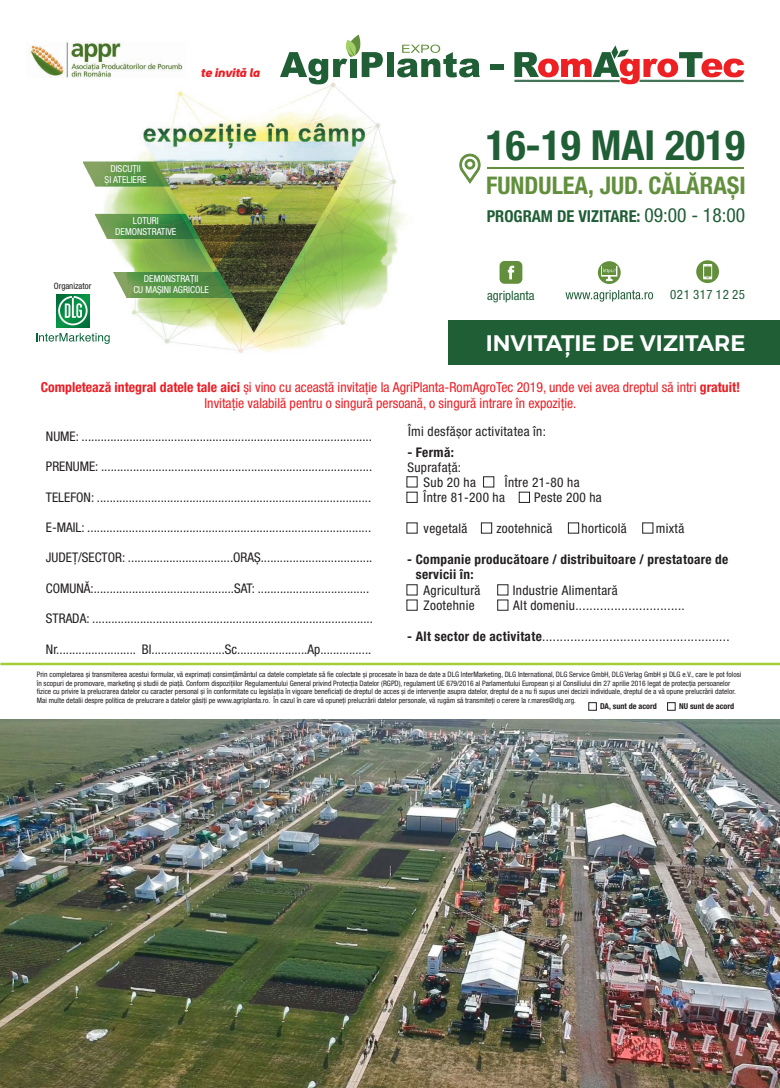
<style>
.page{position:relative;width:780px;height:1088px;background:#fff}
.page>*{position:absolute;margin:0;border:0;box-sizing:border-box;transform-origin:0 0}
.t1{font:700 condensed 41.5px "Helvetica Neue LT Pro";color:#205e36}
.t2{font:700 condensed 24.38px "Helvetica Neue LT Pro";color:#628f3d}
.t3{font:600 22.5px "Montserrat";color:#fff}
.t4{font:700 condensed 16.5px "Helvetica Neue LT Pro";color:#205e36}
.t5{font:condensed 13.75px/15.9px "Helvetica Neue LT Pro";color:#ee1d23;text-align:center}
.t6{font:condensed 13.25px/15.2px "Helvetica Neue LT Pro";letter-spacing:.025em;color:#231f20}
.t7{font:condensed 13.25px "Helvetica Neue LT Pro";color:#231f20}
.t8{font:700 condensed 13.25px/15.8px "Helvetica Neue LT Pro";letter-spacing:.025em;color:#231f20}
.t9{font:condensed 12.88px "Helvetica Neue LT Pro";color:#205e36}
.t10{font:condensed 12.88px "Helvetica Neue LT Pro";letter-spacing:.05em;color:#205e36}
.t11{font:12.5px "Solomon Sans Black Italic,Bold";color:#ee1d23}
.t12{font:condensed 9.62px/11px "Helvetica Neue LT Pro";color:#fff;text-align:center}
.t13{font:condensed 8.75px "Helvetica Neue LT Pro";color:#201b1d}
.t14{font:700 condensed 8.12px "Helvetica Neue LT Pro";color:#231f20}
.t15{font:condensed 7.5px/8.6px "Helvetica Neue LT Pro";color:#231f20}
.s1{font-weight:400;font-size:19.5px}
.s2{font-weight:700}
</style>
<div class="page">
<hr style="left:0;top:663px;width:780px;height:2px;background:#a5cd39">
<div style="left:483px;top:476px;width:11px;height:11px;border:1px solid #231f20"></div>
<div style="left:406px;top:584px;width:11px;height:11px;border:1px solid #231f20"></div>
<div style="left:588px;top:702px;width:8px;height:8px;border:1px solid #231f20"></div>
<div style="left:497px;top:584px;width:11px;height:11px;border:1px solid #231f20"></div>
<div style="left:497px;top:600px;width:11px;height:10px;border:1px solid #231f20"></div>
<div style="left:667px;top:702px;width:8px;height:8px;border:1px solid #231f20"></div>
<div style="left:406px;top:492px;width:11px;height:11px;border:1px solid #231f20"></div>
<div style="left:519px;top:492px;width:10px;height:11px;border:1px solid #231f20"></div>
<div style="left:481px;top:522px;width:11px;height:11px;border:1px solid #231f20"></div>
<div style="left:568px;top:522px;width:11px;height:11px;border:1px solid #231f20"></div>
<div style="left:642px;top:522px;width:11px;height:11px;border:1px solid #231f20"></div>
<img style="left:0;top:720px;width:780px;height:368px">
<hr style="left:487px;top:168px;width:257px;height:1px;background:#628f3d">
<svg style="left:459px;top:154px;width:21px;height:30px"></svg>
<img style="left:82px;top:69px;width:344px;height:284px">
<img style="left:95px;top:214px;width:105px;height:25px">
<img style="left:113px;top:272px;width:121px;height:25px">
<img style="left:83px;top:161px;width:87px;height:26px">
<svg style="left:56px;top:294px;width:33px;height:33px"></svg>
<svg style="left:58px;top:296px;width:30px;height:29px"></svg>
<svg style="left:36px;top:333px;width:74px;height:11px"></svg>
<div style="left:448px;top:320px;width:332px;height:45px;background:#205e36"></div>
<div style="left:386px;top:52px;width:7px;height:25px;background:#205e36"></div>
<img style="left:280px;top:34px;width:103px;height:319px">
<svg style="left:397px;top:44px;width:83px;height:33px"></svg>
<svg style="left:514px;top:45px;width:231px;height:40px"></svg>
<div style="left:490px;top:65px;width:13px;height:5px;background:#205e36"></div>
<svg style="left:499px;top:261px;width:23px;height:23px"></svg>
<svg style="left:598px;top:261px;width:22px;height:23px"></svg>
<svg style="left:565px;top:290px;width:88px;height:12px"></svg>
<svg style="left:696px;top:260px;width:23px;height:23px"></svg>
<img style="left:29px;top:42px;width:158px;height:36px">
<h3 class="t11" style="left:201px;top:68px;width:60px">te invită la</h3>
<p class="t13" style="left:54px;top:282px;width:39px">Organizator</p>
<p class="t12" style="left:105px;top:165px;width:43px">DISCUŢII<br>ȘI ATELIERE</p>
<p class="t12" style="left:115px;top:217px;width:62px">LOTURI<br>DEMONSTRATIVE</p>
<p class="t12" style="left:133px;top:274px;width:77px">DEMONSTRAŢII<br>CU MAȘINI AGRICOLE</p>
<h1 class="t1" style="left:486px;top:130px;width:261px">16-19 MAI 2019</h1>
<h2 class="t2" style="left:486px;top:177px;width:261px">FUNDULEA, JUD. CĂLĂRAȘI</h2>
<h3 class="t4" style="left:486px;top:210px;width:260px">PROGRAM DE VIZITARE: <span class="s1">09:00 - 18:00</span></h3>
<h3 class="t9" style="left:487px;top:290px;width:49px">agriplanta</h3>
<h3 class="t10" style="left:670px;top:290px;width:76px">021 317 12 25</h3>
<h3 class="t3" style="left:485px;top:329px;width:261px">INVITAȚIE DE VIZITARE</h3>
<h3 class="t5" style="left:41px;top:381px;width:701px"><span class="s2">Completează integral datele tale aici</span> și vino cu această invitație la AgriPlanta-RomAgroTec 2019, unde vei avea dreptul să intri <span class="s2">gratuit!<br></span>Invitație valabilă pentru o singură persoană, o singură intrare în expoziție.</h3>
<h3 class="t6" style="left:408px;top:426px;width:139px">Îmi desfășor activitatea în:</h3>
<h3 class="t6" style="left:46px;top:430px;width:327px">NUME: ...........................................................................................</h3>
<h3 class="t7" style="left:46px;top:462px;width:328px">PRENUME: .....................................................................................</h3>
<h3 class="t7" style="left:46px;top:492px;width:327px">TELEFON: ......................................................................................</h3>
<h3 class="t6" style="left:46px;top:521px;width:327px">E-MAIL: .........................................................................................</h3>
<h3 class="t7" style="left:46px;top:553px;width:328px">JUDEȚ/SECTOR: .................................ORAȘ...................................</h3>
<h3 class="t7" style="left:46px;top:583px;width:325px">COMUNĂ:............................................SAT: ...................................</h3>
<h3 class="t6" style="left:46px;top:613px;width:328px">STRADA: ........................................................................................</h3>
<h3 class="t6" style="left:46px;top:643px;width:327px">Nr......................... Bl.......................Sc......................Ap................</h3>
<h3 class="t8" style="left:407px;top:446px;width:48px">- Fermă:</h3>
<h3 class="t6" style="left:423px;top:461px;width:54px;text-indent:-16px">Suprafață:<br>Sub 20 ha</h3>
<h3 class="t6" style="left:423px;top:477px;width:157px;text-indent:81px">Între 21-80 ha<br>Între 81-200 ha</h3>
<h3 class="t6" style="left:534px;top:492px;width:69px">Peste 200 ha</h3>
<h3 class="t6" style="left:423px;top:522px;width:45px">vegetală</h3>
<h3 class="t6" style="left:496px;top:522px;width:58px">zootehnică</h3>
<h3 class="t6" style="left:581px;top:522px;width:47px">horticolă</h3>
<h3 class="t6" style="left:655px;top:522px;width:30px">mixtă</h3>
<h3 class="t8" style="left:416px;top:553px;width:314px;text-indent:-8px">- Companie producătoare / distribuitoare / prestatoare de servicii în:</h3>
<h3 class="t6" style="left:423px;top:584px;width:58px">Agricultură</h3>
<h3 class="t6" style="left:512px;top:584px;width:106px">Industrie Alimentară</h3>
<h3 class="t6" style="left:423px;top:599px;width:53px">Zootehnie</h3>
<h3 class="t6" style="left:513px;top:599px;width:173px">Alt domeniu...............................</h3>
<h3 class="t6" style="left:407px;top:630px;width:324px"><span class="s2">- Alt sector de activitate</span>.....................................................</h3>
<p class="t15" style="left:37px;top:671px;width:706px">Prin completarea și transmiterea acestui formular, vă exprimaţi consimţământul ca datele completate să fie colectate și procesate în baza de date a DLG InterMarketing, DLG International, DLG Service GmbH, DLG Verlag GmbH și DLG e.V., care le pot folosi în scopuri de promovare, marketing și studii de piaţă. Conform dispoziţiilor Regulamentului General privind Protecţia Datelor (RGPD), regulament UE 679/2016 al Parlamentului European și al Consiliului din 27 aprilie 2016 legat de protecția persoanelor fizice cu privire la prelucrarea datelor cu caracter personal și în conformitate cu legislația în vigoare beneficiaţi de dreptul de acces și de intervenție asupra datelor, dreptul de a nu fi supus unei decizii individuale, dreptul de a vă opune prelucrării datelor.<br>Mai multe detalii despre politica de prelucrare a datelor găsiți pe www.agriplanta.ro. În cazul în care vă opuneţi prelucrării datelor personale, vă rugăm să transmiteţi o cerere la r.mares@dlg.org.</p>
<p class="t14" style="left:600px;top:703px;width:58px">DA, sunt de acord</p>
<p class="t14" style="left:679px;top:703px;width:57px">NU sunt de acord</p>
</div>
